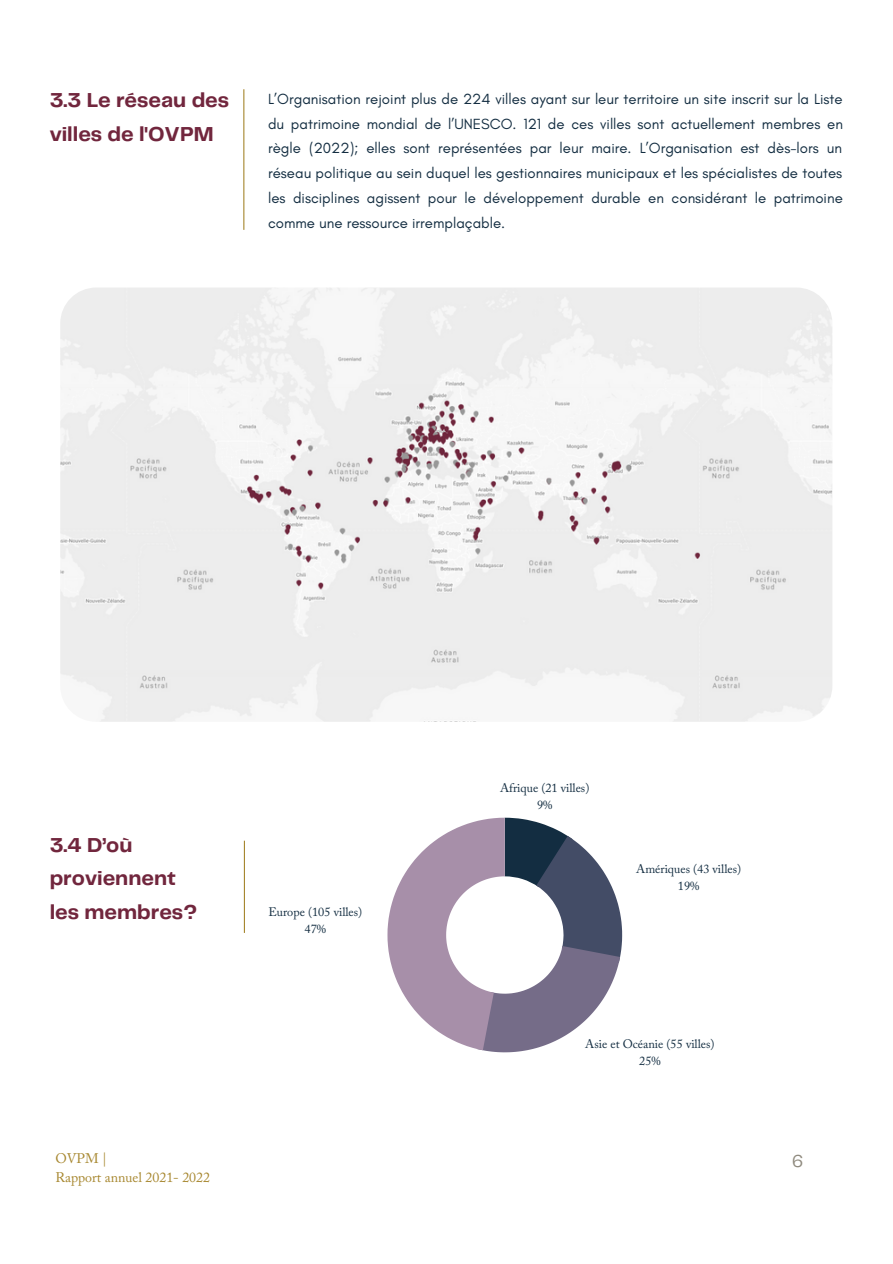
<style>
.page{position:relative;width:893px;height:1264px;background:#fff}
.page>*{position:absolute;margin:0;border:0;box-sizing:border-box;transform-origin:0 0}
.t1{font:700 21px/33.8px "Telegraf";color:#71263d}
.t2{font:18px "Telegraf";color:#8f8a7e}
.t3{font:15px/24.8px "Glacial Indifference";color:#132d41;text-align:justify}
.t4{font:13.8px "Adobe Caslon Pro";color:#a7872f}
.t5{font:12.3px/17px "Adobe Caslon Pro";color:#132d41;text-align:center}
</style>
<div class="page">
<hr style="left:243px;top:89px;width:1px;height:141px;background:#a7872f">
<hr style="left:244px;top:840px;width:1px;height:92px;background:#a7872f">
<svg style="left:387px;top:817px;width:235px;height:235px"></svg>
<img style="left:60px;top:287px;width:772px;height:435px;border-radius:36px">
<h1 class="t1" style="left:50px;top:84px;width:181px">3.3 Le réseau des villes de l'OVPM</h1>
<p class="t3" style="left:268px;top:86px;width:576px">L’Organisation rejoint plus de 224 villes ayant sur leur territoire un site inscrit sur la Liste du patrimoine mondial de l’UNESCO. 121 de ces villes sont actuellement membres en règle (2022); elles sont représentées par leur maire. L’Organisation est dès-lors un réseau politique au sein duquel les gestionnaires municipaux et les spécialistes de toutes les disciplines agissent pour le développement durable en considérant le patrimoine comme une ressource irremplaçable.</p>
<h1 class="t1" style="left:50px;top:828px;width:149px">3.4 D’où proviennent les membres?</h1>
<p class="t5" style="left:268px;top:904px;width:95px">Europe (105 villes)<br>47%</p>
<p class="t5" style="left:500px;top:780px;width:91px">Afrique (21 villes)<br>9%</p>
<p class="t5" style="left:636px;top:861px;width:106px">Amériques (43 villes)<br>19%</p>
<p class="t5" style="left:585px;top:1036px;width:131px">Asie et Océanie (55 villes)<br>25%</p>
<p class="t4" style="left:55px;top:1152px;width:53px">OVPM |</p>
<p class="t2" style="left:792px;top:1153px;width:13px">6</p>
<p class="t4" style="left:55px;top:1171px;width:156px">Rapport annuel 2021- 2022</p>
</div>
